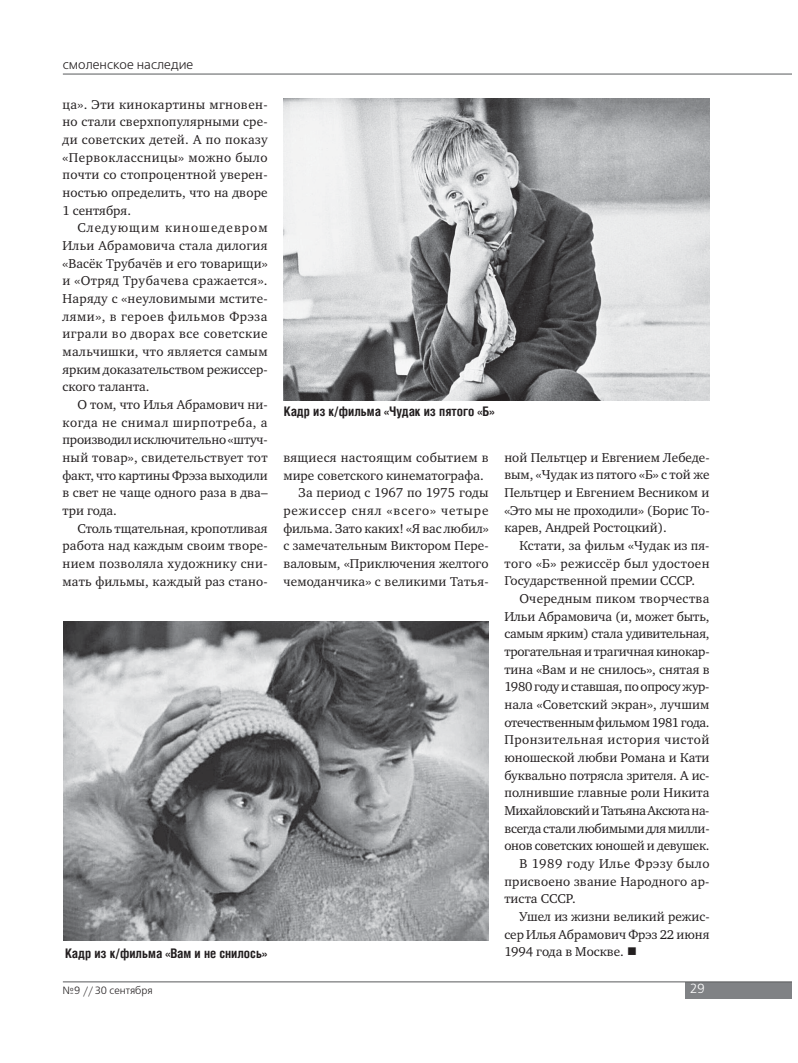
<style>
.page{position:relative;width:798px;height:1063px;background:#fff}
.page>*{position:absolute;margin:0;border:0;box-sizing:border-box;transform-origin:0 0}
.t1{font:13.12px/17.6px "Charter ITC";color:#231f20;text-align:justify}
.t2{font:13.12px "Charter ITC";letter-spacing:-.02em;color:#231f20}
.t3{font:700 13.12px "Helios Cond";color:#231f20}
.t4{font:13.12px "Charter ITC";letter-spacing:.04em;color:#231f20}
.t5{font:13.12px "Charter ITC";letter-spacing:-.025em;color:#231f20}
.t6{font:13.12px "Charter ITC";letter-spacing:-.03em;color:#231f20}
.t7{font:13.12px "Charter ITC";letter-spacing:.025em;color:#231f20}
.t8{font:13.12px "Charter ITC";letter-spacing:.065em;color:#231f20}
.t9{font:13.12px "Charter ITC";letter-spacing:.02em;color:#231f20}
.t10{font:13.12px "Free Set C";color:#231f20}
.t11{font:13.12px "Free Set C";color:#fff}
.t12{font:10.5px "Free Set C";color:#231f20}
</style>
<div class="page">
<div style="left:684px;top:982px;width:106px;height:16px;background:#808285"></div>
<hr style="left:63px;top:982px;width:727px;height:1px;background:#58595b">
<hr style="left:63px;top:74px;width:727px;height:1px;background:#58595b">
<img style="left:64px;top:621px;width:424px;height:320px">
<img style="left:284px;top:99px;width:425px;height:302px">
<p class="t10" style="left:63px;top:59px;width:132px">смоленское наследие</p>
<p class="t1" style="left:62px;top:96px;width:206px">ца». Эти кинокартины мгновен&shy;но стали сверхпопулярными сре&shy;ди советских детей. А по показу «Первоклассницы» можно было почти со стопроцентной уверен&shy;ностью определить, что на дворе 1 сентября.</p>
<p class="t1" style="left:62px;top:220px;width:206px;text-indent:15px">Следующим киношедевром Ильи Абрамовича стала дилогия «Васёк Трубачёв и его товарищи» и «Отряд Трубачева сражается».<br>Наряду с «неуловимыми мстите&shy;лями», в героев фильмов Фрэза играли во дворах все советские мальчишки, что является самым ярким доказательством режиссер&shy;ского таланта.</p>
<p class="t1" style="left:62px;top:397px;width:206px;text-indent:15px">О том, что Илья Абрамович ни&shy;когда не снимал ширпотреба, а производил исключительно «штуч&shy;ный товар», свидетельствует тот факт, что картины Фрэза выходили в свет не чаще одного раза в два– три года.</p>
<p class="t1" style="left:62px;top:520px;width:206px;text-indent:15px">Столь тщательная, кропотливая работа над каждым своим творе&shy;нием позволяла художнику сни&shy;мать фильмы, каждый раз стано-</p>
<p class="t3" style="left:284px;top:406px;width:212px">Кадр из к/фильма «Чудак из пятого «Б»</p>
<p class="t7" style="left:283px;top:452px;width:206px">вящиеся настоящим событием в</p>
<p class="t1" style="left:283px;top:467px;width:202px">мире советского кинематографа.</p>
<p class="t1" style="left:298px;top:485px;width:191px">За период с 1967 по 1975 годы</p>
<p class="t8" style="left:283px;top:505px;width:206px">режиссер снял «всего» четыре</p>
<p class="t1" style="left:283px;top:520px;width:206px">фильма. Зато каких! «Я вас любил»</p>
<p class="t1" style="left:283px;top:538px;width:206px">с замечательным Виктором Пере-</p>
<p class="t1" style="left:283px;top:556px;width:206px">валовым, «Приключения желтого</p>
<p class="t1" style="left:283px;top:573px;width:206px">чемоданчика» с великими Татья-</p>
<p class="t1" style="left:504px;top:449px;width:206px">ной Пельтцер и Евгением Лебеде&shy;вым, «Чудак из пятого «Б» с той же Пельтцер и Евгением Весником и «Это мы не проходили» (Борис То&shy;карев, Андрей Ростоцкий).</p>
<p class="t1" style="left:504px;top:538px;width:206px;text-indent:15px">Кстати, за фильм «Чудак из пя&shy;того «Б» режиссёр был удостоен Государственной премии СССР.</p>
<p class="t9" style="left:519px;top:593px;width:191px">Очередным пиком творчества</p>
<p class="t1" style="left:504px;top:608px;width:206px">Ильи Абрамовича (и, может быть,</p>
<p class="t2" style="left:504px;top:628px;width:206px">самым ярким) стала удивительная,</p>
<p class="t2" style="left:504px;top:646px;width:206px">трогательная и трагичная кинокар-</p>
<p class="t1" style="left:504px;top:661px;width:206px">тина «Вам и не снилось», снятая в</p>
<p class="t2" style="left:504px;top:681px;width:206px">1980 году и ставшая, по опросу жур-</p>
<p class="t1" style="left:504px;top:697px;width:206px">нала «Советский экран», лучшим</p>
<p class="t5" style="left:504px;top:716px;width:206px">отечественным фильмом 1981 года.</p>
<p class="t4" style="left:504px;top:734px;width:206px">Пронзительная история чистой</p>
<p class="t1" style="left:504px;top:749px;width:206px">юношеской любви Романа и Кати</p>
<p class="t1" style="left:504px;top:767px;width:206px">буквально потрясла зрителя. А ис-</p>
<p class="t1" style="left:504px;top:785px;width:206px">полнившие главные роли Никита</p>
<p class="t6" style="left:504px;top:805px;width:206px">Михайловский и Татьяна Аксюта на-</p>
<p class="t2" style="left:504px;top:822px;width:206px">всегда стали любимыми для милли-</p>
<p class="t2" style="left:504px;top:840px;width:206px">онов советских юношей и девушек.</p>
<p class="t4" style="left:519px;top:858px;width:191px">В 1989 году Илье Фрэзу было</p>
<p class="t1" style="left:504px;top:873px;width:206px">присвоено звание Народного ар-</p>
<p class="t1" style="left:504px;top:891px;width:73px">тиста СССР.</p>
<p class="t1" style="left:519px;top:908px;width:191px">Ушел из жизни великий режис-</p>
<p class="t1" style="left:504px;top:926px;width:206px">сер Илья Абрамович Фрэз 22 июня</p>
<p class="t3" style="left:65px;top:948px;width:203px">Кадр из к/фильма «Вам и не снилось»</p>
<p class="t1" style="left:504px;top:944px;width:121px">1994 года в Москве.</p>
<p class="t12" style="left:62px;top:986px;width:92px">№9 // 30 сентября</p>
<p class="t11" style="left:690px;top:983px;width:16px">29</p>
</div>
